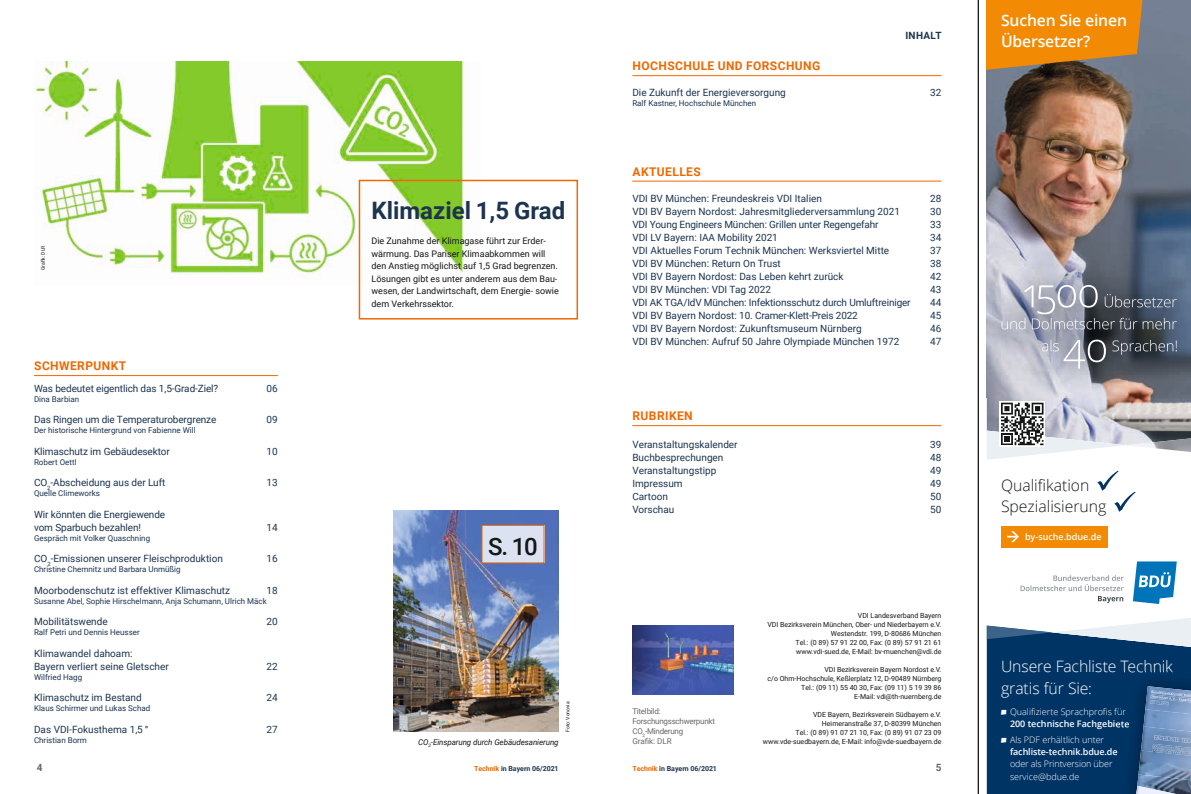
<style>
.page{position:relative;width:1191px;height:794px;background:#fff}
.page>*{position:absolute;margin:0;border:0;box-sizing:border-box;transform-origin:0 0}
.t1{font:700 24px "Roboto";color:#1c344f}
.t2{font:500 24px "Roboto";color:#151616}
.t3{font:15.8px/21.4px "BDUE Open Sans";letter-spacing:-.01em;color:#fff}
.t4{font:15.8px/21px "BDUE Open Sans";color:#151616}
.t5{font:700 15.8px/21px "BDUE Open Sans";letter-spacing:-.01em;color:#fff}
.t6{font:700 12px "Roboto";letter-spacing:.035em;color:#ef6800}
.t7{font:10px/13px "Roboto";color:#1c344f}
.t8{font:700 10px "Roboto";letter-spacing:.035em;color:#1c344f}
.t9{font:700 10px "Roboto";color:#686868}
.t10{font:9px/12.5px "Roboto";color:#151616}
.t11{font:9px/12.4px "BDUE Open Sans";color:#fff}
.t12{font:700 9px/12.4px "BDUE Open Sans";letter-spacing:-.01em;color:#fff}
.t13{font:8px "Roboto";color:#1c344f}
.t14{font:8px/10px "Roboto";letter-spacing:-.03em;color:#686868}
.t15{font:italic 8px "Roboto";letter-spacing:-.01em;color:#151616}
.t16{font:7px/9px "Roboto";color:#151616;text-align:right}
.t17{font:700 7px "Roboto";color:#1c344f}
.t18{font:5px "Roboto";color:#151616}
.s1{color:#ef6800}
.s2{font-family:"BDUEOPENSANSAZ"}
.s3{font-weight:700}
.s4{font-family:"BDUEOPENSANSAZ";font-weight:400}
.s5{font-weight:400}
</style>
<div class="page">
<hr style="left:632px;top:181px;width:309px;height:1px;background:#ef6800">
<hr style="left:632px;top:425px;width:309px;height:1px;background:#ef6800">
<img style="left:632px;top:625px;width:101px;height:69px">
<img style="left:393px;top:511px;width:165px;height:221px">
<div style="left:482px;top:525px;width:62px;height:38px;background:#dce2f1"></div>
<div style="left:481px;top:525px;width:63px;height:38px;border:1px solid #ef6800"></div>
<hr style="left:632px;top:75px;width:309px;height:1px;background:#ef6800">
<hr style="left:34px;top:375px;width:244px;height:1px;background:#ef6800">
<img style="left:34px;top:61px;width:446px;height:225px">
<div style="left:359px;top:180px;width:219px;height:139px;border:2px solid #ef6800"></div>
<img style="left:986px;top:0;width:205px;height:403px">
<svg style="left:1042px;top:340px;width:134px;height:29px;background:#6d727b"></svg>
<svg style="left:1001px;top:285px;width:175px;height:44px;background:#7c8391"></svg>
<svg style="left:986px;top:0;width:168px;height:74px;background:#d2821d"></svg>
<svg style="left:986px;top:618px;width:205px;height:176px;background:#2c5781"></svg>
<svg style="left:1132px;top:561px;width:44px;height:43px"></svg>
<svg style="left:1020px;top:575px;width:103px;height:28px"></svg>
<div style="left:1001px;top:526px;width:106px;height:21px;background:#f38a03"></div>
<svg style="left:1007px;top:531px;width:12px;height:11px"></svg>
<svg style="left:1097px;top:470px;width:38px;height:42px"></svg>
<svg style="left:999px;top:401px;width:46px;height:2px"></svg>
<svg style="left:986px;top:403px;width:205px;height:57px"></svg>
<hr style="left:978px;top:0;width:1px;height:794px;background:#151616">
<p class="t8" style="left:905px;top:28px;width:38px">INHALT</p>
<p class="t18" style="left:40px;top:270px;width:26px;rotate:-90deg">Grafik: DLR</p>
<p class="t6" style="left:34px;top:358px;width:93px">SCHWERPUNKT</p>
<p class="t7" style="left:34px;top:381px;width:186px">Was bedeutet eigentlich das 1,5-Grad-Ziel?</p>
<p class="t7" style="left:267px;top:381px;width:13px">06</p>
<p class="t13" style="left:34px;top:393px;width:47px">Dina Barbian</p>
<p class="t7" style="left:34px;top:413px;width:184px">Das Ringen um die Temperaturobergrenze</p>
<p class="t7" style="left:267px;top:413px;width:13px">09</p>
<p class="t13" style="left:34px;top:425px;width:163px">Der historische Hintergrund von Fabienne Will</p>
<p class="t7" style="left:34px;top:444px;width:137px">Klimaschutz im Gebäudesektor</p>
<p class="t7" style="left:267px;top:444px;width:13px">10</p>
<p class="t13" style="left:34px;top:456px;width:44px">Robert Oettl</p>
<p class="t7" style="left:34px;top:476px;width:133px">CO<sub>2</sub>-Abscheidung aus der Luft</p>
<p class="t7" style="left:267px;top:476px;width:13px">13</p>
<p class="t13" style="left:34px;top:488px;width:68px">Quelle Climeworks</p>
<p class="t7" style="left:34px;top:507px;width:133px">Wir könnten die Energiewende vom Sparbuch bezahlen!</p>
<p class="t7" style="left:267px;top:520px;width:13px">14</p>
<p class="t13" style="left:34px;top:532px;width:118px">Gespräch mit Volker Quaschning</p>
<p class="t7" style="left:34px;top:552px;width:190px">CO<sub>2</sub>-Emissionen unserer Fleischproduktion</p>
<p class="t7" style="left:267px;top:552px;width:13px">16</p>
<p class="t13" style="left:34px;top:564px;width:148px">Christine Chemnitz und Barbara Unmüßig</p>
<p class="t7" style="left:34px;top:583px;width:198px">Moorbodenschutz ist effektiver Klimaschutz</p>
<p class="t7" style="left:267px;top:583px;width:13px">18</p>
<p class="t13" style="left:34px;top:595px;width:234px">Susanne Abel, Sophie Hirschelmann, Anja Schumann, Ulrich Mäck</p>
<p class="t7" style="left:34px;top:615px;width:75px">Mobilitätswende</p>
<p class="t7" style="left:267px;top:615px;width:13px">20</p>
<p class="t13" style="left:34px;top:627px;width:107px">Ralf Petri und Dennis Heusser</p>
<p class="t7" style="left:34px;top:646px;width:136px">Klimawandel dahoam:<br>Bayern verliert seine Gletscher</p>
<p class="t7" style="left:267px;top:659px;width:13px">22</p>
<p class="t13" style="left:34px;top:671px;width:50px">Wilfried Hagg</p>
<p class="t7" style="left:34px;top:691px;width:109px">Klimaschutz im Bestand</p>
<p class="t7" style="left:267px;top:691px;width:13px">24</p>
<p class="t13" style="left:34px;top:703px;width:118px">Klaus Schirmer und Lukas Schad</p>
<p class="t7" style="left:34px;top:722px;width:116px">Das VDI-Fokusthema 1,5 °</p>
<p class="t7" style="left:267px;top:722px;width:13px">27</p>
<p class="t13" style="left:34px;top:734px;width:54px">Christian Borm</p>
<h1 class="t1" style="left:371px;top:194px;width:195px">Klimaziel 1,5 Grad</h1>
<p class="t10" style="left:371px;top:234px;width:189px">Die Zunahme der Klimagase führt zur Erder&shy;wärmung. Das Pariser Klimaabkommen will den Anstieg möglichst auf 1,5 Grad begrenzen.<br>Lösungen gibt es unter anderem aus dem Bau&shy;wesen, der Landwirtschaft, dem Energie- sowie dem Verkehrssektor.</p>
<h1 class="t2" style="left:488px;top:529px;width:51px">S. 10</h1>
<p class="t18" style="left:564px;top:732px;width:32px;rotate:-90deg">Foto: Vonovia</p>
<p class="t15" style="left:418px;top:736px;width:142px">CO<sub>2</sub>-Einsparung durch Gebäudesanierung</p>
<p class="t6" style="left:632px;top:58px;width:189px">HOCHSCHULE UND FORSCHUNG</p>
<p class="t7" style="left:632px;top:86px;width:155px">Die Zukunft der Energieversorgung</p>
<p class="t7" style="left:930px;top:86px;width:13px">32</p>
<p class="t13" style="left:632px;top:98px;width:125px">Ralf Kastner, Hochschule München</p>
<p class="t6" style="left:632px;top:163px;width:70px">AKTUELLES</p>
<p class="t7" style="left:632px;top:191px;width:191px">VDI BV München: Freundeskreis VDI Italien</p>
<p class="t7" style="left:930px;top:191px;width:13px">28</p>
<p class="t7" style="left:632px;top:204px;width:269px">VDI BV Bayern Nordost: Jahresmitgliederversammlung 2021</p>
<p class="t7" style="left:930px;top:204px;width:13px">30</p>
<p class="t7" style="left:632px;top:217px;width:248px">VDI Young Engineers München: Grillen unter Regengefahr</p>
<p class="t7" style="left:930px;top:217px;width:13px">33</p>
<p class="t7" style="left:632px;top:230px;width:147px">VDI LV Bayern: IAA Mobility 2021</p>
<p class="t7" style="left:930px;top:230px;width:13px">34</p>
<p class="t7" style="left:632px;top:243px;width:258px">VDI Aktuelles Forum Technik München: Werksviertel Mitte</p>
<p class="t7" style="left:930px;top:243px;width:13px">37</p>
<p class="t7" style="left:632px;top:256px;width:150px">VDI BV München: Return On Trust</p>
<p class="t7" style="left:930px;top:256px;width:13px">38</p>
<p class="t7" style="left:632px;top:269px;width:213px">VDI BV Bayern Nordost: Das Leben kehrt zurück</p>
<p class="t7" style="left:930px;top:269px;width:13px">42</p>
<p class="t7" style="left:632px;top:282px;width:140px">VDI BV München: VDI Tag 2022</p>
<p class="t7" style="left:930px;top:282px;width:13px">43</p>
<p class="t7" style="left:632px;top:295px;width:280px">VDI AK TGA/IdV München: Infektionsschutz durch Umluftreiniger</p>
<p class="t7" style="left:930px;top:295px;width:13px">44</p>
<p class="t7" style="left:632px;top:308px;width:227px">VDI BV Bayern Nordost: 10. Cramer-Klett-Preis 2022</p>
<p class="t7" style="left:930px;top:308px;width:13px">45</p>
<p class="t7" style="left:632px;top:321px;width:231px">VDI BV Bayern Nordost: Zukunftsmuseum Nürnberg</p>
<p class="t7" style="left:930px;top:321px;width:13px">46</p>
<p class="t7" style="left:632px;top:334px;width:268px">VDI BV München: Aufruf 50 Jahre Olympiade München 1972</p>
<p class="t7" style="left:930px;top:334px;width:13px">47</p>
<p class="t6" style="left:632px;top:408px;width:62px">RUBRIKEN</p>
<p class="t7" style="left:632px;top:437px;width:107px">Veranstaltungskalender</p>
<p class="t7" style="left:930px;top:437px;width:13px">39</p>
<p class="t7" style="left:632px;top:450px;width:93px">Buchbesprechungen</p>
<p class="t7" style="left:930px;top:450px;width:13px">48</p>
<p class="t7" style="left:632px;top:463px;width:86px">Veranstaltungstipp</p>
<p class="t7" style="left:930px;top:463px;width:13px">49</p>
<p class="t7" style="left:632px;top:476px;width:52px">Impressum</p>
<p class="t7" style="left:930px;top:476px;width:13px">49</p>
<p class="t7" style="left:632px;top:489px;width:37px">Cartoon</p>
<p class="t7" style="left:930px;top:489px;width:13px">50</p>
<p class="t7" style="left:632px;top:502px;width:44px">Vorschau</p>
<p class="t7" style="left:930px;top:502px;width:13px">50</p>
<p class="t14" style="left:632px;top:706px;width:84px">Titelbild:<br>Forschungsschwerpunkt<br>CO<sub>2</sub>-Minderung<br>Grafik: DLR</p>
<p class="t16" style="left:767px;top:611px;width:176px">VDI Landesverband Bayern<br>VDI Bezirksverein München, Ober- und Niederbayern e.V.<br>Westendstr. 199, D-80686 München<br>Tel.: (0 89) 57 91 22 00, Fax: (0 89) 57 91 21 61 www.vdi-sued.de, E-Mail: bv-muenchen@vdi.de</p>
<p class="t16" style="left:767px;top:665px;width:175px">VDI Bezirksverein Bayern Nordost e.V.<br>c/o Ohm-Hochschule, Keßlerplatz 12, D-90489 Nürnberg Tel.: (09 11) 55 40 30, Fax: (09 11) 5 19 39 86<br>E-Mail: vdi@th-nuernberg.de</p>
<p class="t16" style="left:763px;top:710px;width:180px">VDE Bayern, Bezirksverein Südbayern e.V.<br>Heimeranstraße 37, D-80399 München<br>Tel.: (0 89) 91 07 21 10, Fax: (0 89) 91 07 23 09 www.vde-suedbayern.de, E-Mail: info@vde-suedbayern.de</p>
<p class="t9" style="left:37px;top:760px;width:7px">4</p>
<p class="t17" style="left:474px;top:764px;width:86px"><span class="s1">Technik</span> in Bayern 06/2021</p>
<p class="t17" style="left:632px;top:764px;width:86px"><span class="s1">Technik</span> in Bayern 06/2021</p>
<p class="t9" style="left:935px;top:760px;width:7px">5</p>
<h2 class="t5" style="left:1001px;top:10px;width:128px">Suchen Sie einen<br>Übersetzer?</h2>
<h2 class="t4" style="left:1001px;top:474px;width:107px">Qualifikation<br>Spezialisierung</h2>
<p class="t12" style="left:1025px;top:530px;width:78px">by-suche.bdue.de</p>
<h2 class="t3" style="left:1001px;top:655px;width:173px">Unsere Fachliste Technik gratis für Sie:</h2>
<p class="t11" style="left:1010px;top:705px;width:121px;text-indent:-9px"><span class="s2">-</span> Qualifizierte Sprachprofis für<br><span class="s3">200 technische Fachgebiete</span></p>
<p class="t12" style="left:1010px;top:733px;width:109px;text-indent:-9px"><span class="s4">-</span> <span class="s5">Als PDF erhältlich unter </span>fachliste-technik.bdue.de</p>
<p class="t11" style="left:1010px;top:757px;width:104px">oder als Printversion über service@bdue.de</p>
</div>
